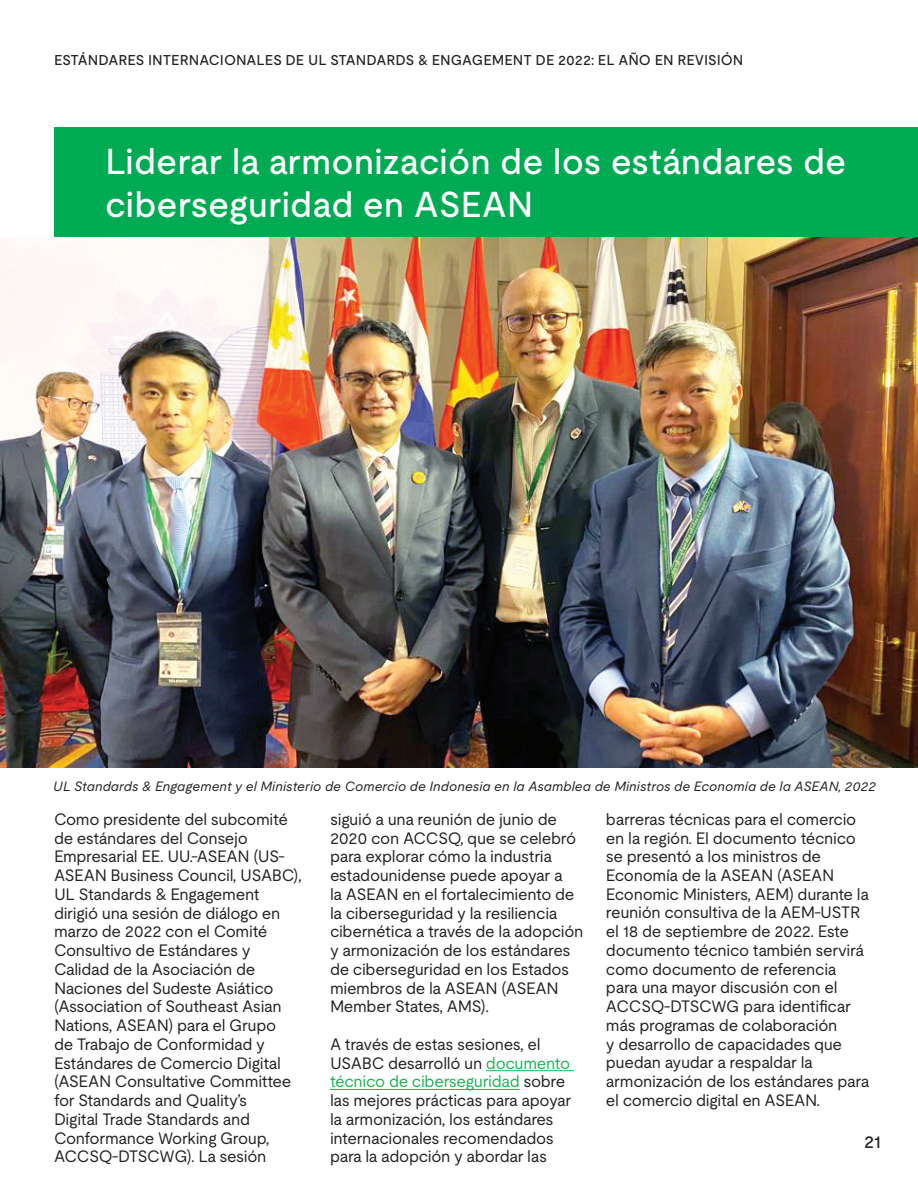
<style>
.page{position:relative;width:918px;height:1188px;background:#fff}
.page>*{position:absolute;margin:0;border:0;box-sizing:border-box;transform-origin:0 0}
.t1{font:500 36px/43.2px "UL Moderat";color:#fff}
.t2{font:500 18px "UL Moderat";color:#231f20}
.t3{font:16.5px/18.8px "UL Moderat";letter-spacing:-.02em;color:#231f20}
.t4{font:500 14.25px "UL Moderat";color:#231f20}
.t5{font:italic 13.5px "UL Moderat";color:#231f20}
.s1{color:#1db155}
</style>
<div class="page">
<div style="left:54px;top:127px;width:864px;height:110px;background:#00ab53"></div>
<hr style="left:486px;top:1070px;width:88px;height:1px;background:#1db155">
<hr style="left:330px;top:1089px;width:190px;height:1px;background:#1db155">
<img style="left:0;top:237px;width:918px;height:531px">
<p class="t4" style="left:54px;top:49px;width:691px">ESTÁNDARES INTERNACIONALES DE UL STANDARDS &amp; ENGAGEMENT DE 2022: EL AÑO EN REVISIÓN</p>
<h1 class="t1" style="left:105px;top:139px;width:743px">Liderar la armonización de los estándares de ciberseguridad en ASEAN</h1>
<p class="t5" style="left:53px;top:775px;width:824px">UL Standards &amp; Engagement y el Ministerio de Comercio de Indonesia en la Asamblea de Ministros de Economía de la ASEAN, 2022</p>
<p class="t3" style="left:54px;top:809px;width:249px">Como presidente del subcomité de estándares del Consejo<br>Empresarial EE. UU.-ASEAN (US-<br>ASEAN Business Council, USABC),<br>UL Standards &amp; Engagement dirigió una sesión de diálogo en marzo de 2022 con el Comité<br>Consultivo de Estándares y<br>Calidad de la Asociación de<br>Naciones del Sudeste Asiático (Association of Southeast Asian<br>Nations, ASEAN) para el Grupo<br>de Trabajo de Conformidad y<br>Estándares de Comercio Digital (ASEAN Consultative Committee for Standards and Quality’s<br>Digital Trade Standards and<br>Conformance Working Group,<br>ACCSQ-DTSCWG). La sesión</p>
<p class="t3" style="left:330px;top:809px;width:255px">siguió a una reunión de junio de<br>2020 con ACCSQ, que se celebró para explorar cómo la industria estadounidense puede apoyar a<br>la ASEAN en el fortalecimiento de la ciberseguridad y la resiliencia cibernética a través de la adopción y armonización de los estándares de ciberseguridad en los Estados miembros de la ASEAN (ASEAN<br>Member States, AMS).</p>
<p class="t3" style="left:330px;top:1034px;width:243px">A través de estas sesiones, el<br>USABC desarrolló un <span class="s1">documento técnico de ciberseguridad</span> sobre las mejores prácticas para apoyar la armonización, los estándares internacionales recomendados para la adopción y abordar las</p>
<p class="t3" style="left:606px;top:809px;width:265px">barreras técnicas para el comercio en la región. El documento técnico se presentó a los ministros de<br>Economía de la ASEAN (ASEAN<br>Economic Ministers, AEM) durante la reunión consultiva de la AEM-USTR el 18 de septiembre de 2022. Este documento técnico también servirá como documento de referencia para una mayor discusión con el<br>ACCSQ-DTSCWG para identificar más programas de colaboración<br>y desarrollo de capacidades que puedan ayudar a respaldar la armonización de los estándares para el comercio digital en ASEAN.</p>
<p class="t2" style="left:864px;top:1128px;width:19px">21</p>
</div>
